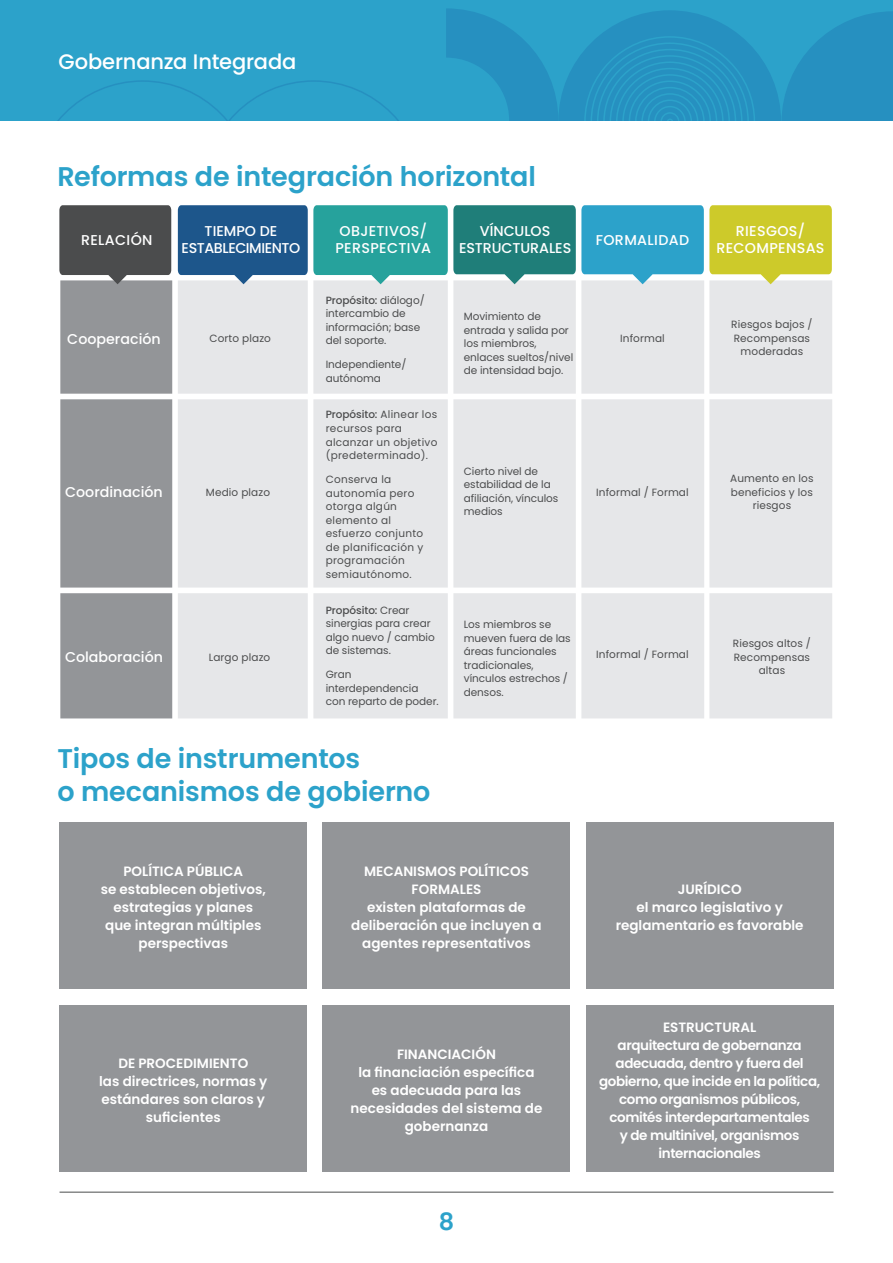
<style>
.page{position:relative;width:893px;height:1263px;background:#fff}
.page>*{position:absolute;margin:0;border:0;box-sizing:border-box;transform-origin:0 0}
.t1{font:600 27px "Poppins";letter-spacing:-.005em;color:#2ca2ca}
.t2{font:600 24px "Poppins";color:#2ca2ca}
.t3{font:500 21px "Poppins";letter-spacing:-.005em;color:#fff}
.t4{font:500 14.25px/17.1px "Poppins";letter-spacing:.025em;color:#fff}
.t5{font:500 14.25px/17.1px "Poppins";color:#fff;text-align:center}
.t6{font:500 14.25px/17.1px "Poppins";letter-spacing:-.03em;color:#fff;text-align:center}
.t7{font:600 13.5px/18px "Poppins";color:#fff;text-align:center}
.t8{font:600 13.5px/18px "Poppins";letter-spacing:-.03em;color:#fff;text-align:center}
.t9{font:10.5px/13.5px "Poppins";letter-spacing:-.005em;color:#4b4c4d}
.t10{font:10.5px/13.5px "Poppins";letter-spacing:.025em;color:#4b4c4d}
.s1{font-weight:500}
</style>
<div class="page">
<hr style="left:60px;top:1192px;width:773px;height:1px;background:#4b4c4d">
<div style="left:60px;top:822px;width:247px;height:167px;background:#939598"></div>
<div style="left:60px;top:1005px;width:247px;height:167px;background:#939598"></div>
<div style="left:323px;top:822px;width:247px;height:167px;background:#939598"></div>
<div style="left:323px;top:1005px;width:247px;height:167px;background:#939598"></div>
<div style="left:586px;top:822px;width:247px;height:167px;background:#939598"></div>
<div style="left:586px;top:1005px;width:247px;height:167px;background:#939598"></div>
<div style="left:60px;top:593px;width:112px;height:125px;background:#939598"></div>
<div style="left:178px;top:593px;width:654px;height:125px;background:#e6e7e9"></div>
<svg style="left:59px;top:205px;width:113px;height:382px;background:#8a8b8e"></svg>
<svg style="left:178px;top:205px;width:654px;height:382px;background:#cad9d8"></svg>
<div style="left:0;top:0;width:893px;height:120px;background:#2ca2ca"></div>
<svg style="left:58px;top:80px;width:340px;height:40px"></svg>
<svg style="left:446px;top:8px;width:447px;height:112px"></svg>
<p class="t3" style="left:58px;top:49px;width:240px">Gobernanza Integrada</p>
<p class="t1" style="left:57px;top:161px;width:480px">Reformas de integración horizontal</p>
<p class="t4" style="left:81px;top:233px;width:73px">RELACIÓN</p>
<p class="t6" style="left:182px;top:223px;width:120px">TIEMPO DE<br>ESTABLECIMIENTO</p>
<p class="t4" style="left:335px;top:223px;width:97px">OBJETIVOS/<br>PERSPECTIVA</p>
<p class="t5" style="left:459px;top:223px;width:114px">VÍNCULOS<br>ESTRUCTURALES</p>
<p class="t5" style="left:67px;top:332px;width:95px">Cooperación</p>
<p class="t9" style="left:210px;top:332px;width:63px">Corto plazo</p>
<p class="t9" style="left:326px;top:294px;width:100px"><span class="s1">Propósito:</span> diálogo/ intercambio de información; base del soporte.</p>
<p class="t9" style="left:326px;top:359px;width:82px">Independiente/ autónoma</p>
<p class="t5" style="left:65px;top:485px;width:99px">Coordinación</p>
<p class="t9" style="left:206px;top:486px;width:66px">Medio plazo</p>
<p class="t10" style="left:326px;top:409px;width:113px"><span class="s1">Propósito:</span> Alinear los recursos para alcanzar un objetivo (predeterminado).</p>
<p class="t10" style="left:326px;top:474px;width:99px">Conserva la autonomía pero otorga algún elemento al esfuerzo conjunto de planificación y programación semiautónomo.</p>
<p class="t5" style="left:65px;top:649px;width:100px">Colaboración</p>
<p class="t9" style="left:209px;top:651px;width:63px">Largo plazo</p>
<p class="t9" style="left:326px;top:604px;width:111px"><span class="s1">Propósito:</span> Crear sinergias para crear algo nuevo / cambio de sistemas.</p>
<p class="t9" style="left:326px;top:669px;width:114px">Gran interdependencia con reparto de poder.</p>
<p class="t1" style="left:57px;top:743px;width:304px">Tipos de instrumentos</p>
<p class="t1" style="left:57px;top:776px;width:375px">o mecanismos de gobierno</p>
<p class="t9" style="left:464px;top:311px;width:111px">Movimiento de entrada y salida por los miembros, enlaces sueltos/nivel de intensidad bajo.</p>
<p class="t9" style="left:464px;top:465px;width:96px">Cierto nivel de estabilidad de la afiliación, vínculos medios</p>
<p class="t9" style="left:464px;top:619px;width:108px">Los miembros se mueven fuera de las áreas funcionales tradicionales, vínculos estrechos / densos.</p>
<p class="t7" style="left:123px;top:863px;width:121px">POLÍTICA PÚBLICA</p>
<p class="t7" style="left:101px;top:881px;width:167px">se establecen objetivos, estrategias y planes que integran múltiples perspectivas</p>
<p class="t7" style="left:364px;top:863px;width:166px">MECANISMOS POLÍTICOS<br>FORMALES</p>
<p class="t7" style="left:351px;top:899px;width:192px">existen plataformas de deliberación que incluyen a agentes representativos</p>
<p class="t4" style="left:596px;top:233px;width:95px">FORMALIDAD</p>
<p class="t9" style="left:620px;top:332px;width:46px">Informal</p>
<p class="t4" style="left:716px;top:224px;width:110px;text-align:center">RIESGOS/<br>RECOMPENSAS</p>
<p class="t9" style="left:731px;top:319px;width:83px;text-align:center">Riesgos bajos /<br>Recompensas moderadas</p>
<p class="t9" style="left:596px;top:486px;width:94px">Informal / Formal</p>
<p class="t9" style="left:730px;top:473px;width:85px;text-align:center">Aumento en los beneficios y los riesgos</p>
<p class="t9" style="left:596px;top:648px;width:94px">Informal / Formal</p>
<p class="t9" style="left:733px;top:638px;width:80px;text-align:center">Riesgos altos /<br>Recompensas altas</p>
<p class="t7" style="left:678px;top:881px;width:65px">JURÍDICO</p>
<p class="t7" style="left:616px;top:899px;width:189px">el marco legislativo y reglamentario es favorable</p>
<p class="t7" style="left:118px;top:1055px;width:131px">DE PROCEDIMIENTO</p>
<p class="t7" style="left:99px;top:1073px;width:170px">las directrices, normas y estándares son claros y suficientes</p>
<p class="t7" style="left:397px;top:1046px;width:100px">FINANCIACIÓN</p>
<p class="t7" style="left:351px;top:1064px;width:193px">la financiación específica es adecuada para las necesidades del sistema de gobernanza</p>
<h2 class="t2" style="left:439px;top:1207px;width:17px">8</h2>
<p class="t7" style="left:663px;top:1019px;width:95px">ESTRUCTURAL</p>
<p class="t8" style="left:599px;top:1037px;width:223px">arquitectura de gobernanza adecuada, dentro y fuera del gobierno, que incide en la política, como organismos públicos, comités interdepartamentales<br>y de multinivel, organismos internacionales</p>
</div>
